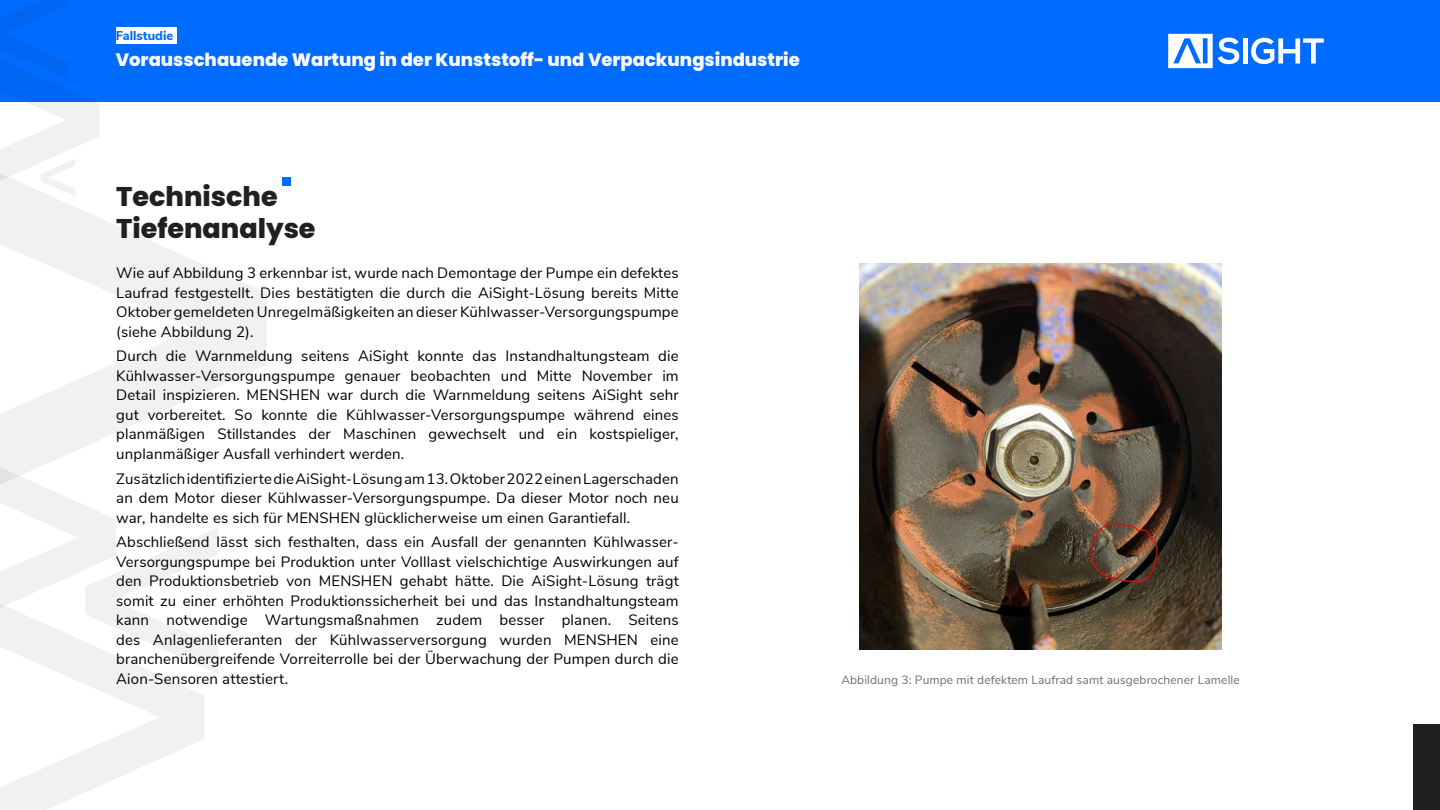
<style>
.page{position:relative;width:1440px;height:810px;background:#fff}
.page>*{position:absolute;margin:0;border:0;box-sizing:border-box;transform-origin:0 0}
.t1{font:800 27px/32.4px "Poppins";color:#211f21}
.t2{font:800 18px "Poppins";color:#fff}
.t3{font:15px/19.5px "Nunito Sans";letter-spacing:.01em;color:#000;text-align:justify}
.t4{font:800 12.75px "Nunito Sans";color:#006bff}
.t5{font:12px "Nunito Sans";letter-spacing:.01em;color:#6d6e71}
</style>
<div class="page">
<div style="left:0;top:0;width:1440px;height:102px;background:#006bff"></div>
<div style="left:1243px;top:38px;width:5px;height:26px;background:#fff"></div>
<svg style="left:1251px;top:38px;width:73px;height:26px"></svg>
<svg style="left:1168px;top:34px;width:71px;height:34px"></svg>
<svg style="left:0;top:206px;width:267px;height:233px;fill:#f5f5f6"></svg>
<svg style="left:0;top:0;width:99px;height:206px"></svg>
<svg style="left:0;top:439px;width:218px;height:371px"></svg>
<div style="left:1413px;top:724px;width:27px;height:86px;background:#211f21"></div>
<div style="left:116px;top:27px;width:60px;height:17px;background:#fff"></div>
<div style="left:282px;top:177px;width:9px;height:9px;background:#006bff"></div>
<img style="left:859px;top:263px;width:363px;height:387px">
<p class="t4" style="left:116px;top:26px;width:59px">Fallstudie</p>
<p class="t2" style="left:116px;top:49px;width:686px">Vorausschauende Wartung in der Kunststoff- und Verpackungsindustrie</p>
<h1 class="t1" style="left:116px;top:180px;width:201px">Technische<br>Tiefenanalyse</h1>
<p class="t3" style="left:116px;top:262px;width:564px">Wie auf Abbildung 3 erkennbar ist, wurde nach Demontage der Pumpe ein defektes Laufrad festgestellt. Dies bestätigten die durch die AiSight-Lösung bereits Mitte Oktober gemeldeten Unregelmäßigkeiten an dieser Kühlwasser-Versorgungspumpe (siehe Abbildung 2).</p>
<p class="t3" style="left:116px;top:346px;width:564px">Durch die Warnmeldung seitens AiSight konnte das Instandhaltungsteam die Kühlwasser-Versorgungspumpe genauer beobachten und Mitte November im Detail inspizieren. MENSHEN war durch die Warnmeldung seitens AiSight sehr gut vorbereitet. So konnte die Kühlwasser-Versorgungspumpe während eines planmäßigen Stillstandes der Maschinen gewechselt und ein kostspieliger, unplanmäßiger Ausfall verhindert werden.</p>
<p class="t3" style="left:116px;top:468px;width:564px">Zusätzlich identifizierte die AiSight-Lösung am 13. Oktober 2022 einen Lagerschaden an dem Motor dieser Kühlwasser-Versorgungspumpe. Da dieser Motor noch neu war, handelte es sich für MENSHEN glücklicherweise um einen Garantiefall.</p>
<p class="t3" style="left:116px;top:532px;width:564px">Abschließend lässt sich festhalten, dass ein Ausfall der genannten Kühlwasser-Versorgungspumpe bei Produktion unter Volllast vielschichtige Auswirkungen auf den Produktionsbetrieb von MENSHEN gehabt hätte. Die AiSight-Lösung trägt somit zu einer erhöhten Produktionssicherheit bei und das Instandhaltungsteam kann notwendige Wartungsmaßnahmen zudem besser planen. Seitens des Anlagenlieferanten der Kühlwasserversorgung wurden MENSHEN eine branchenübergreifende Vorreiterrolle bei der Überwachung der Pumpen durch die Aion-Sensoren attestiert.</p>
<p class="t5" style="left:841px;top:671px;width:400px">Abbildung 3: Pumpe mit defektem Laufrad samt ausgebrochener Lamelle</p>
</div>
